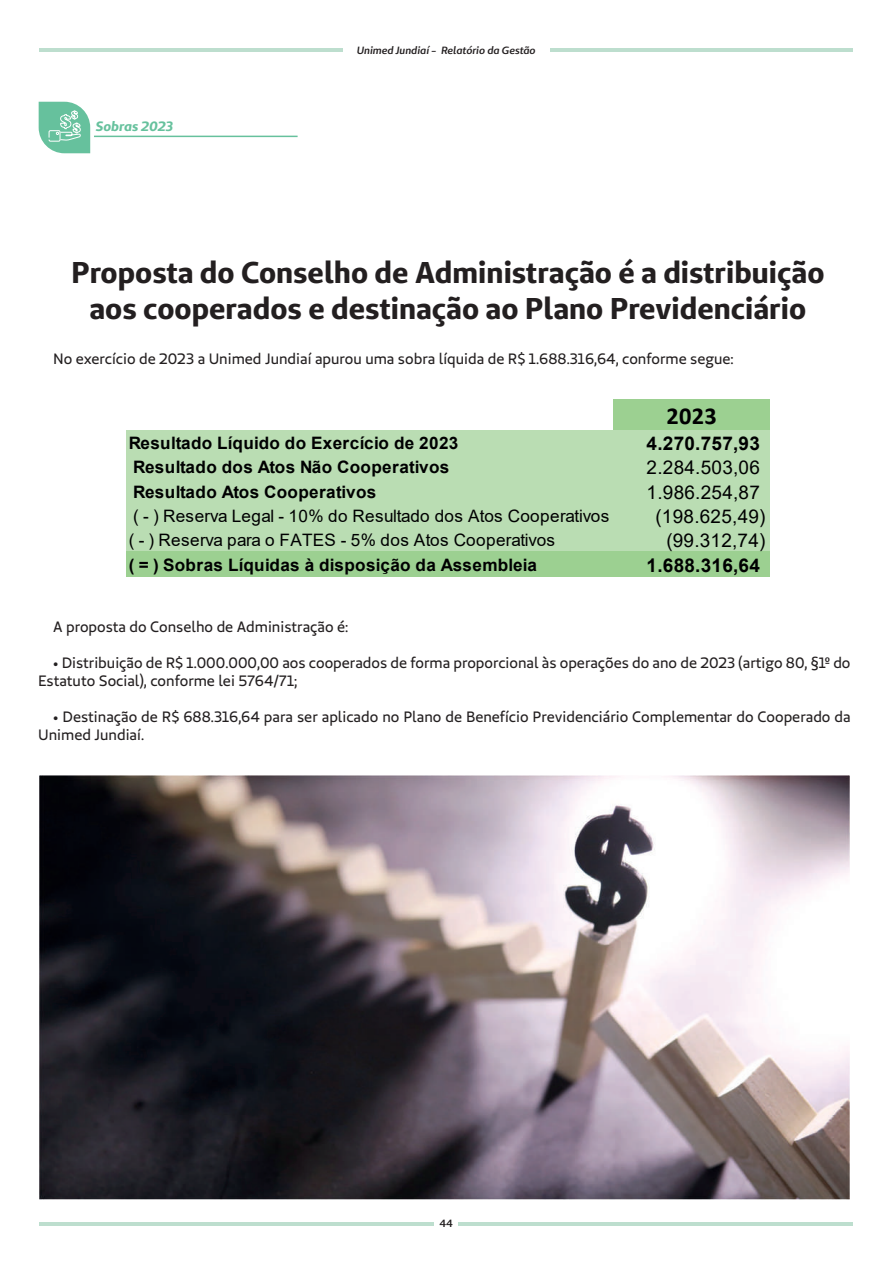
<style>
.page{position:relative;width:893px;height:1263px;background:#fff}
.page>*{position:absolute;margin:0;border:0;box-sizing:border-box;transform-origin:0 0}
.t1{font:700 30px/36px "Unimed Sans";color:#231f20;text-align:center}
.t2{font:700 24.3px "Calibri";color:#000001}
.t3{font:18.9px "Arial";letter-spacing:.015em;color:#000001}
.t4{font:700 18.9px "Arial";letter-spacing:.015em;color:#000001}
.t5{font:700 17.1px "Arial";letter-spacing:.02em;color:#000001}
.t6{font:17.1px "Arial";letter-spacing:.02em;color:#000001}
.t7{font:15px/18px "Unimed Sans 2020 Regular";color:#231f20}
.t8{font:italic 700 13.5px "Unimed Sans";color:#00985c}
.t9{font:italic 600 10.5px "Unimed Sans";color:#231f20}
.t10{font:600 10.5px "Unimed Sans";color:#231f20}
</style>
<div class="page">
<hr style="left:39px;top:1223px;width:814px;height:3px;background:#bddece">
<div style="left:435px;top:1211px;width:23px;height:24px;background:#fff"></div>
<hr style="left:39px;top:49px;width:814px;height:3px;background:#bddece">
<div style="left:343px;top:40px;width:207px;height:20px;background:#fff"></div>
<hr style="left:94px;top:136px;width:204px;height:1px;background:#00985c">
<svg style="left:39px;top:102px;width:51px;height:51px;background:#83ccaf"></svg>
<div style="left:49px;top:130px;width:11px;height:11px;border:1px solid #fff"></div>
<img style="left:39px;top:775px;width:811px;height:425px">
<div style="left:613px;top:399px;width:156px;height:32px;background:#9cd091"></div>
<div style="left:126px;top:430px;width:643px;height:123px;background:#baddb3"></div>
<div style="left:126px;top:552px;width:643px;height:25px;background:#9cd091"></div>
<p class="t8" style="left:95px;top:118px;width:79px">Sobras 2023</p>
<p class="t9" style="left:357px;top:43px;width:180px">Unimed Jundiaí - Relatório da Gestão</p>
<h1 class="t1" style="left:71px;top:253px;width:755px">Proposta do Conselho de Administração é a distribuição aos cooperados e destinação ao Plano Previdenciário</h1>
<p class="t7" style="left:53px;top:350px;width:682px">No exercício de 2023 a Unimed Jundiaí apurou uma sobra líquida de R$ 1.688.316,64, conforme segue:</p>
<h2 class="t2" style="left:667px;top:398px;width:52px">2023</h2>
<p class="t5" style="left:129px;top:431px;width:331px">Resultado Líquido do Exercício de 2023</p>
<p class="t4" style="left:647px;top:430px;width:115px">4.270.757,93</p>
<p class="t5" style="left:133px;top:455px;width:318px">Resultado dos Atos Não Cooperativos</p>
<p class="t3" style="left:647px;top:455px;width:115px">2.284.503,06</p>
<p class="t5" style="left:133px;top:480px;width:245px">Resultado Atos Cooperativos</p>
<p class="t3" style="left:647px;top:479px;width:115px">1.986.254,87</p>
<p class="t6" style="left:133px;top:504px;width:477px">( - ) Reserva Legal - 10% do Resultado dos Atos Cooperativos</p>
<p class="t3" style="left:656px;top:503px;width:111px">(198.625,49)</p>
<p class="t6" style="left:129px;top:528px;width:428px">( - ) Reserva para o FATES - 5% dos Atos Cooperativos</p>
<p class="t3" style="left:666px;top:528px;width:101px">(99.312,74)</p>
<p class="t5" style="left:129px;top:553px;width:410px">( = ) Sobras Líquidas à disposição da Assembleia</p>
<p class="t4" style="left:647px;top:552px;width:115px">1.688.316,64</p>
<p class="t7" style="left:53px;top:617px;width:297px">A proposta do Conselho de Administração é:</p>
<p class="t7" style="left:38px;top:653px;width:814px;text-indent:15px">• Distribuição de R$ 1.000.000,00 aos cooperados de forma proporcional às operações do ano de 2023 (artigo 80, §1º do<br>Estatuto Social), conforme lei 5764/71;</p>
<p class="t7" style="left:38px;top:707px;width:814px;text-indent:15px">• Destinação de R$ 688.316,64 para ser aplicado no Plano de Benefício Previdenciário Complementar do Cooperado da<br>Unimed Jundiaí.</p>
<p class="t10" style="left:439px;top:1217px;width:15px">44</p>
</div>
